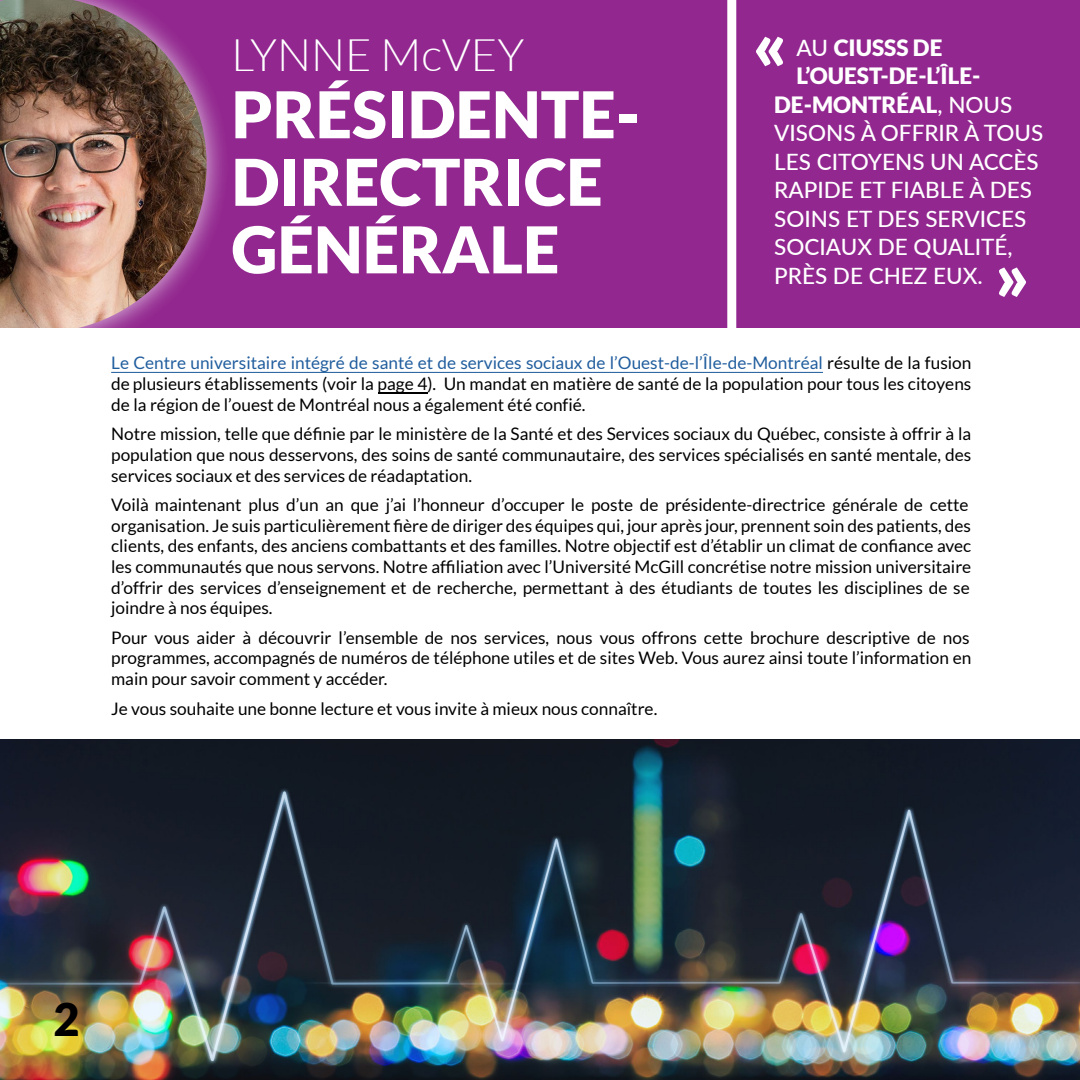
<style>
.page{position:relative;width:1080px;height:1080px;background:#fff}
.page>*{position:absolute;margin:0;border:0;box-sizing:border-box;transform-origin:0 0}
.t1{font:900 64.5px/67.5px "Lato";color:#fff}
.t2{font:300 45px "Lato";color:#fff}
.t3{font:900 45px "Lato";color:#000}
.t4{font:500 22.5px "Lato";color:#fff}
.t5{font:900 22.5px "Lato";color:#fff}
.t6{font:17.25px/20.7px "Lato";color:#000;text-align:justify}
.s1{font-weight:500}
.s2{color:#215e9e}
</style>
<div class="page">
<div style="left:0;top:0;width:1079px;height:330px;background:#92278f"></div>
<div style="left:0;top:0;width:231px;height:357px;background:#fff;opacity:.75"></div>
<img style="left:0;top:0;width:207px;height:328px">
<div style="left:727px;top:0;width:9px;height:350px;background:#fff"></div>
<div style="left:0;top:328px;width:1080px;height:31px;background:#fff"></div>
<hr style="left:378px;top:393px;width:49px;height:1px;background:#000">
<hr style="left:111px;top:372px;width:712px;height:1px;background:#215e9e">
<img style="left:0;top:740px;width:1079px;height:340px">
<svg style="left:756px;top:37px;width:27px;height:29px"></svg>
<svg style="left:999px;top:267px;width:27px;height:30px"></svg>
<h2 class="t2" style="left:232px;top:31px;width:294px">LYNNE McVEY</h2>
<h1 class="t1" style="left:232px;top:80px;width:410px">PRÉSIDENTE-<br>DIRECTRICE<br>GÉNÉRALE</h1>
<h3 class="t5" style="left:797px;top:34px;width:147px"><span class="s1">AU</span> CIUSSS DE</h3>
<h3 class="t5" style="left:797px;top:63px;width:185px">L’OUEST-DE-L’ÎLE-</h3>
<h3 class="t5" style="left:774px;top:92px;width:240px">DE-MONTRÉAL<span class="s1">, NOUS</span></h3>
<h3 class="t4" style="left:774px;top:117px;width:270px">VISONS À OFFRIR À TOUS</h3>
<h3 class="t4" style="left:774px;top:146px;width:266px">LES CITOYENS UN ACCÈS</h3>
<h3 class="t4" style="left:774px;top:174px;width:259px">RAPIDE ET FIABLE À DES</h3>
<h3 class="t4" style="left:774px;top:203px;width:254px">SOINS ET DES SERVICES</h3>
<h3 class="t4" style="left:774px;top:231px;width:240px">SOCIAUX DE QUALITÉ,</h3>
<h3 class="t4" style="left:774px;top:260px;width:210px">PRÈS DE CHEZ EUX.</h3>
<p class="t6" style="left:111px;top:353px;width:862px"><span class="s2">Le Centre universitaire intégré de santé et de services sociaux de l’Ouest-de-l’Île-de-Montréal</span> résulte de la fusion de plusieurs établissements (voir la page 4). Un mandat en matière de santé de la population pour tous les citoyens de la région de l’ouest de Montréal nous a également été confié.</p>
<p class="t6" style="left:111px;top:423px;width:862px">Notre mission, telle que définie par le ministère de la Santé et des Services sociaux du Québec, consiste à offrir à la population que nous desservons, des soins de santé communautaire, des services spécialisés en santé mentale, des services sociaux et des services de réadaptation.</p>
<p class="t6" style="left:111px;top:494px;width:862px;text-align:left">Voilà maintenant plus d’un an que j’ai l’honneur d’occuper le poste de présidente-directrice générale de cette organisation. Je suis particulièrement fière de diriger des équipes qui, jour après jour, prennent soin des patients, des clients, des enfants, des anciens combattants et des familles. Notre objectif est d’établir un climat de confiance avec les communautés que nous servons. Notre affiliation avec l’Université McGill concrétise notre mission universitaire d’offrir des services d’enseignement et de recherche, permettant à des étudiants de toutes les disciplines de se joindre à nos équipes.</p>
<p class="t6" style="left:111px;top:627px;width:862px">Pour vous aider à découvrir l’ensemble de nos services, nous vous offrons cette brochure descriptive de nos programmes, accompagnés de numéros de téléphone utiles et de sites Web. Vous aurez ainsi toute l’information en main pour savoir comment y accéder.</p>
<p class="t6" style="left:111px;top:698px;width:548px">Je vous souhaite une bonne lecture et vous invite à mieux nous connaître.</p>
<h2 class="t3" style="left:53px;top:993px;width:28px">2</h2>
</div>
